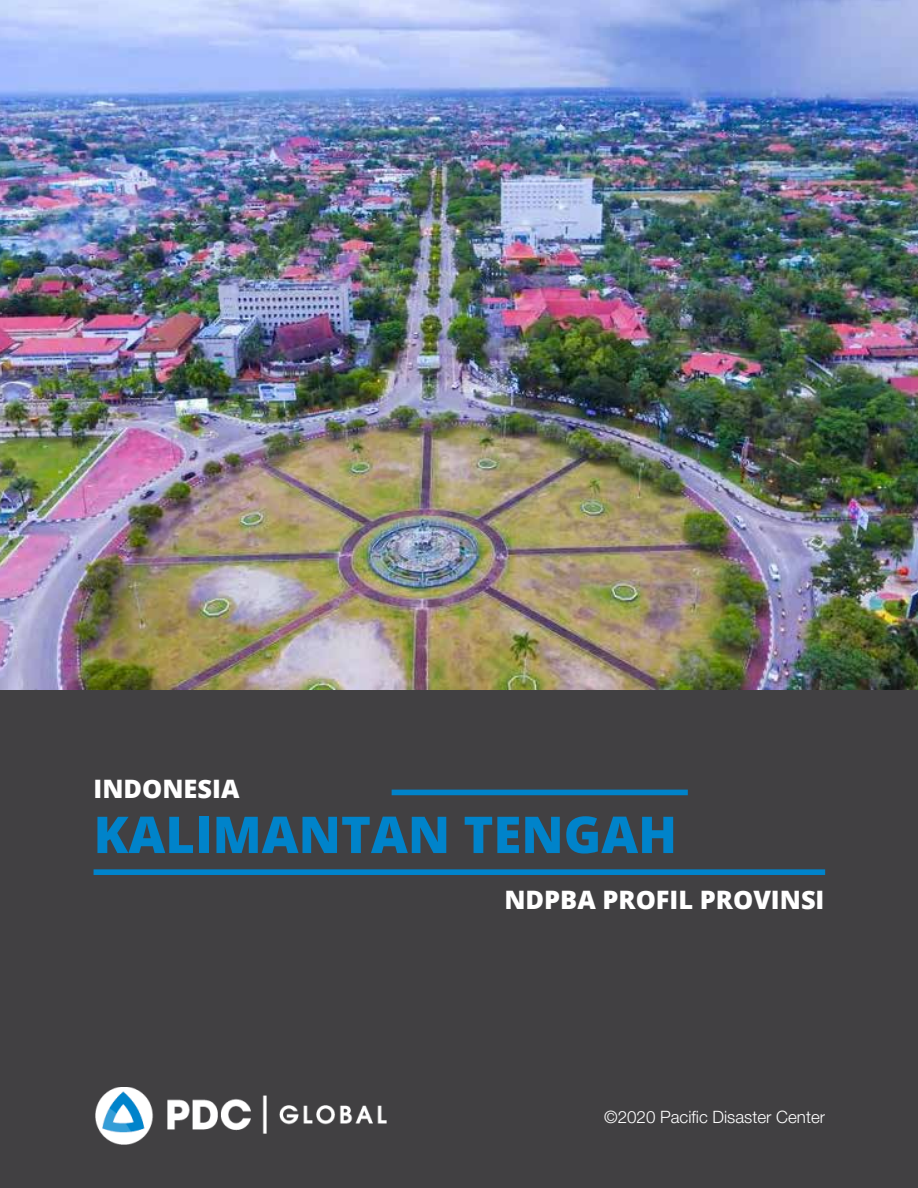
<style>
.page{position:relative;width:918px;height:1188px;background:#fff}
.page>*{position:absolute;margin:0;border:0;box-sizing:border-box;transform-origin:0 0}
.t1{font:800 50.85px "Open Sans";color:#0083ca}
.t2{font:800 25.35px "Open Sans";color:#fff}
.t3{font:300 16.95px "Helvetica Neue LT Pro";color:#fff}
</style>
<div class="page">
<div style="left:0;top:690px;width:918px;height:498px;background:#414042"></div>
<div style="left:392px;top:790px;width:296px;height:5px;background:#0083ca"></div>
<div style="left:94px;top:869px;width:731px;height:6px;background:#0083ca"></div>
<img style="left:0;top:0;width:918px;height:690px">
<img style="left:96px;top:1087px;width:290px;height:57px">
<p class="t2" style="left:94px;top:778px;width:147px">INDONESIA</p>
<h1 class="t1" style="left:94px;top:814px;width:585px">KALIMANTAN TENGAH</h1>
<p class="t2" style="left:504px;top:890px;width:322px">NDPBA PROFIL PROVINSI</p>
<p class="t3" style="left:604px;top:1107px;width:222px">©2020 Pacific Disaster Center</p>
</div>
